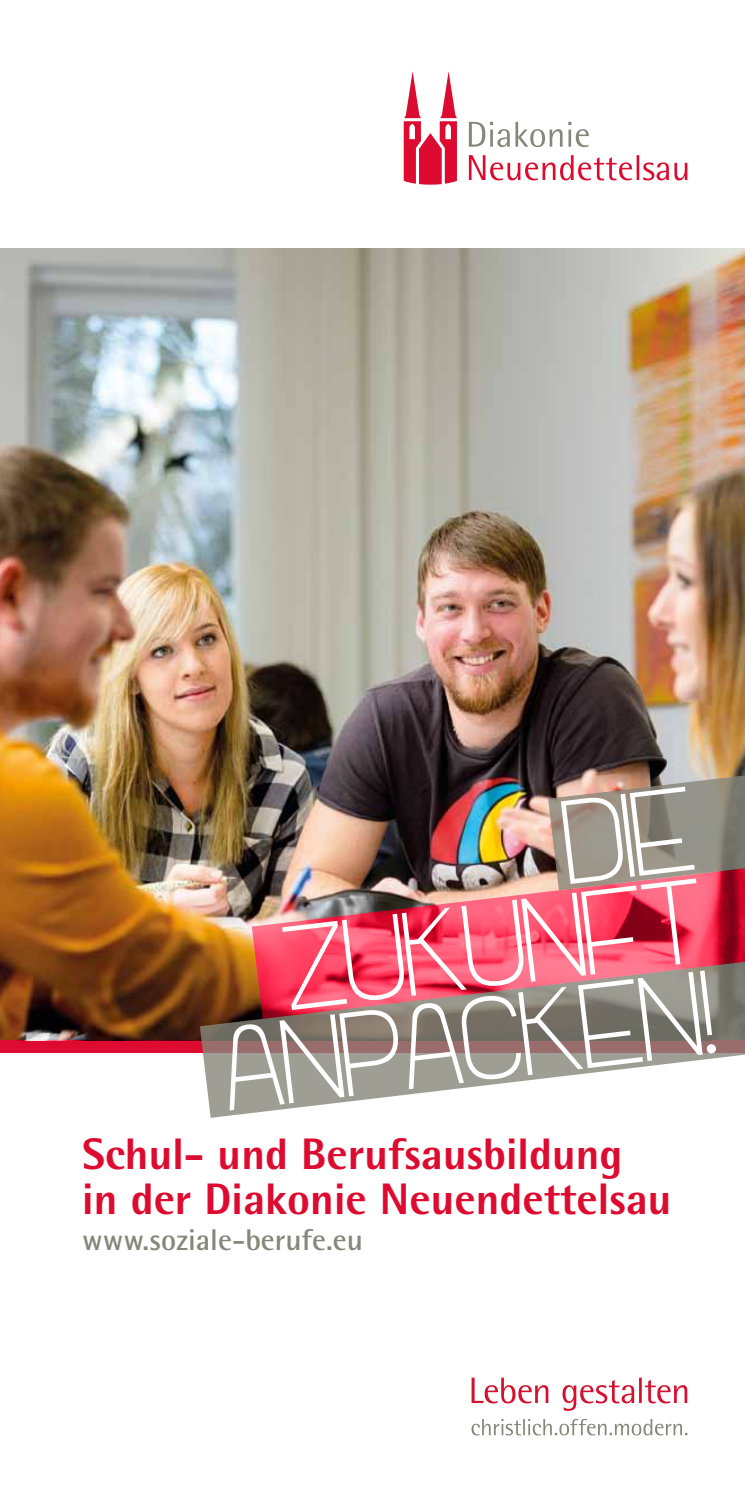
<style>
.page{position:relative;width:745px;height:1489px;background:#fff}
.page>*{position:absolute;margin:0;border:0;box-sizing:border-box;transform-origin:0 0}
.t1{font:94.75px/92px "Advanced Sans Serif 7";color:#fff;text-align:right}
.t2{font:800 44.25px/45.5px "Rotis Semi Sans Std";color:#dd0b2f}
.t3{font:700 30px "Rotis Semi Sans Std";color:#87867a}
</style>
<div class="page">
<img style="left:0;top:248px;width:744px;height:792px">
<img style="left:252px;top:856px;width:295px;height:7px">
<img style="left:252px;top:863px;width:492px;height:89px">
<div style="left:0;top:1040px;width:744px;height:13px;background:#dd0b2f"></div>
<svg style="left:200px;top:952px;width:544px;height:165px"></svg>
<svg style="left:547px;top:766px;width:197px;height:124px;background:#9d877e"></svg>
<svg style="left:403px;top:71px;width:53px;height:114px"></svg>
<svg style="left:468px;top:122px;width:120px;height:25px"></svg>
<svg style="left:468px;top:155px;width:219px;height:25px"></svg>
<svg style="left:471px;top:1377px;width:215px;height:33px"></svg>
<svg style="left:471px;top:1418px;width:216px;height:17px"></svg>
<h1 class="t1" style="left:197px;top:846px;width:497px;rotate:-7deg">Die<br>ZUKUNFT<br>ANPACKEN!</h1>
<p class="t2" style="left:82px;top:1130px;width:590px">Schul- und Berufsausbildung<br>in der Diakonie Neuendettelsau</p>
<p class="t3" style="left:82px;top:1221px;width:282px">www.soziale-berufe.eu</p>
</div>
